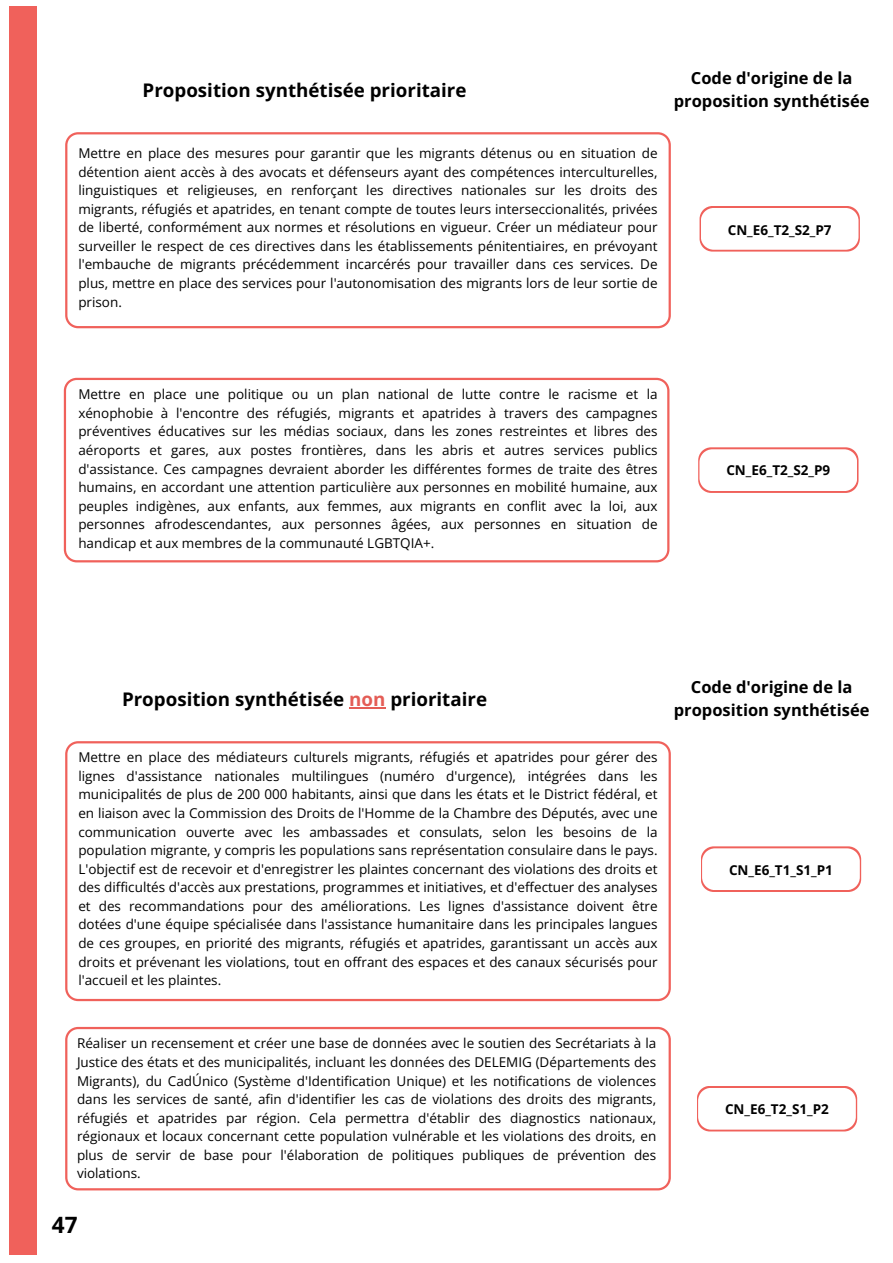
<style>
.page{position:relative;width:893px;height:1263px;background:#fff}
.page>*{position:absolute;margin:0;border:0;box-sizing:border-box;transform-origin:0 0}
.t1{font:700 22.5px "Open Sans";color:#000}
.t2{font:700 18.75px "Open Sans";color:#000}
.t3{font:700 16.5px/23.1px "Open Sans";color:#000;text-align:center}
.t4{font:13.5px/18.6px "Open Sans";color:#000;text-align:justify}
.t5{font:700 13.5px "Open Sans";color:#000}
.s1{color:#e45d56}
</style>
<div class="page">
<div style="left:9px;top:6px;width:27px;height:1249px;background:#f0615b"></div>
<svg style="left:65px;top:132px;width:605px;height:196px"></svg>
<svg style="left:699px;top:206px;width:161px;height:46px"></svg>
<svg style="left:64px;top:378px;width:605px;height:184px"></svg>
<svg style="left:698px;top:447px;width:160px;height:46px"></svg>
<hr style="left:349px;top:707px;width:36px;height:1px;background:#e45d56">
<svg style="left:65px;top:741px;width:605px;height:260px"></svg>
<svg style="left:701px;top:846px;width:160px;height:46px"></svg>
<svg style="left:65px;top:1027px;width:605px;height:163px"></svg>
<svg style="left:697px;top:1086px;width:160px;height:45px"></svg>
<h2 class="t2" style="left:143px;top:77px;width:325px">Proposition synthétisée prioritaire</h2>
<p class="t4" style="left:78px;top:144px;width:581px">Mettre en place des mesures pour garantir que les migrants détenus ou en situation de détention aient accès à des avocats et défenseurs ayant des compétences interculturelles, linguistiques et religieuses, en renforçant les directives nationales sur les droits des migrants, réfugiés et apatrides, en tenant compte de toutes leurs interseccionalités, privées de liberté, conformément aux normes et résolutions en vigueur. Créer un médiateur pour surveiller le respect de ces directives dans les établissements pénitentiaires, en prévoyant l'embauche de migrants précédemment incarcérés pour travailler dans ces services. De plus, mettre en place des services pour l'autonomisation des migrants lors de leur sortie de prison.</p>
<p class="t3" style="left:674px;top:66px;width:197px">Code d'origine de la proposition synthétisée</p>
<p class="t5" style="left:727px;top:220px;width:105px">CN_E6_T2_S2_P7</p>
<p class="t4" style="left:78px;top:385px;width:581px">Mettre en place une politique ou un plan national de lutte contre le racisme et la xénophobie à l'encontre des réfugiés, migrants et apatrides à travers des campagnes préventives éducatives sur les médias sociaux, dans les zones restreintes et libres des aéroports et gares, aux postes frontières, dans les abris et autres services publics d'assistance. Ces campagnes devraient aborder les différentes formes de traite des êtres humains, en accordant une attention particulière aux personnes en mobilité humaine, aux peuples indigènes, aux enfants, aux femmes, aux migrants en conflit avec la loi, aux personnes afrodescendantes, aux personnes âgées, aux personnes en situation de handicap et aux membres de la communauté LGBTQIA+.</p>
<p class="t5" style="left:726px;top:460px;width:105px">CN_E6_T2_S2_P9</p>
<h2 class="t2" style="left:122px;top:685px;width:366px">Proposition synthétisée <span class="s1">non</span> prioritaire</h2>
<p class="t4" style="left:78px;top:748px;width:581px">Mettre en place des médiateurs culturels migrants, réfugiés et apatrides pour gérer des lignes d'assistance nationales multilingues (numéro d'urgence), intégrées dans les municipalités de plus de 200 000 habitants, ainsi que dans les états et le District fédéral, et en liaison avec la Commission des Droits de l'Homme de la Chambre des Députés, avec une communication ouverte avec les ambassades et consulats, selon les besoins de la population migrante, y compris les populations sans représentation consulaire dans le pays.<br>L'objectif est de recevoir et d'enregistrer les plaintes concernant des violations des droits et des difficultés d'accès aux prestations, programmes et initiatives, et d'effectuer des analyses et des recommandations pour des améliorations. Les lignes d'assistance doivent être dotées d'une équipe spécialisée dans l'assistance humanitaire dans les principales langues de ces groupes, en priorité des migrants, réfugiés et apatrides, garantissant un accès aux droits et prévenant les violations, tout en offrant des espaces et des canaux sécurisés pour l'accueil et les plaintes.</p>
<p class="t3" style="left:674px;top:675px;width:197px">Code d'origine de la proposition synthétisée</p>
<p class="t5" style="left:729px;top:860px;width:105px">CN_E6_T1_S1_P1</p>
<p class="t4" style="left:77px;top:1034px;width:581px">Réaliser un recensement et créer une base de données avec le soutien des Secrétariats à la Justice des états et des municipalités, incluant les données des DELEMIG (Départements des Migrants), du CadÚnico (Système d'Identification Unique) et les notifications de violences dans les services de santé, afin d'identifier les cas de violations des droits des migrants, réfugiés et apatrides par région. Cela permettra d'établir des diagnostics nationaux, régionaux et locaux concernant cette population vulnérable et les violations des droits, en plus de servir de base pour l'élaboration de politiques publiques de prévention des violations.</p>
<h1 class="t1" style="left:52px;top:1209px;width:27px">47</h1>
<p class="t5" style="left:725px;top:1099px;width:105px">CN_E6_T2_S1_P2</p>
</div>
